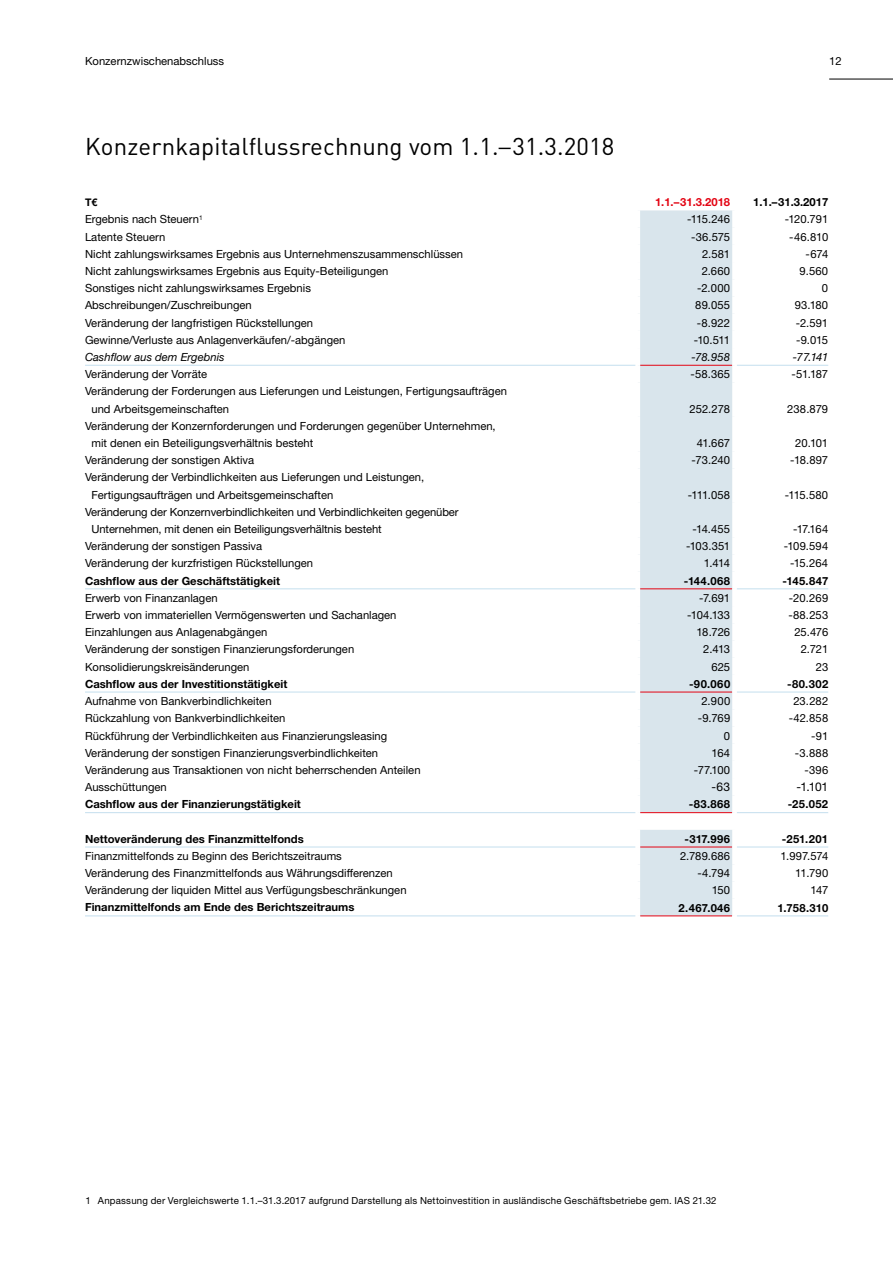
<style>
.page{position:relative;width:893px;height:1263px;background:#fff}
.page>*{position:absolute;margin:0;border:0;box-sizing:border-box;transform-origin:0 0}
.t1{font:24px "DIN Pro";letter-spacing:.005em;color:#000}
.t2{font:12px "Helvetica Neue LT Pro";color:#000}
.t3{font:11.25px/17.2px "Helvetica Neue LT Pro";color:#000}
.t4{font:700 11.25px "Helvetica Neue LT Pro";color:#000}
.t5{font:italic 11.25px "Helvetica Neue LT Pro";color:#000}
.t6{font:700 11.25px "Helvetica Neue LT Pro";color:#e30413}
.t7{font:700 10.5px "Helvetica Neue LT Pro";color:#000}
.t8{font:9.75px "Helvetica Neue LT Pro";letter-spacing:.02em;color:#000}
.s1{font-family:"Helvetica Neue LT Pro";font-weight:300}
</style>
<div class="page">
<hr style="left:829px;top:79px;width:64px;height:1px;background:#000">
<div style="left:640px;top:210px;width:92px;height:705px;background:#d9e5ec"></div>
<hr style="left:640px;top:812px;width:92px;height:1px;background:#e30413">
<hr style="left:640px;top:588px;width:92px;height:1px;background:#e30413">
<hr style="left:640px;top:692px;width:92px;height:1px;background:#e30413">
<hr style="left:640px;top:847px;width:92px;height:1px;background:#e30413">
<hr style="left:640px;top:915px;width:92px;height:1px;background:#e30413">
<hr style="left:640px;top:365px;width:92px;height:1px;background:#e30413">
<hr style="left:85px;top:365px;width:551px;height:1px;background:#c4dfee">
<hr style="left:737px;top:365px;width:91px;height:1px;background:#c4dfee">
<hr style="left:85px;top:588px;width:551px;height:1px;background:#c4dfee">
<hr style="left:737px;top:588px;width:91px;height:1px;background:#c4dfee">
<hr style="left:85px;top:692px;width:551px;height:1px;background:#c4dfee">
<hr style="left:737px;top:692px;width:91px;height:1px;background:#c4dfee">
<hr style="left:85px;top:812px;width:551px;height:1px;background:#c4dfee">
<hr style="left:737px;top:812px;width:91px;height:1px;background:#c4dfee">
<hr style="left:85px;top:847px;width:551px;height:1px;background:#c4dfee">
<hr style="left:737px;top:847px;width:91px;height:1px;background:#c4dfee">
<hr style="left:85px;top:915px;width:551px;height:1px;background:#c4dfee">
<hr style="left:737px;top:915px;width:91px;height:1px;background:#c4dfee">
<p class="t3" style="left:85px;top:53px;width:141px">Konzernzwischenabschluss</p>
<p class="t3" style="left:829px;top:53px;width:14px">12</p>
<h1 class="t1" style="left:85px;top:130px;width:531px">Konzernkapitalflussrechnung vom 1.1.<span class="s1">–</span>31.3.2018</h1>
<p class="t7" style="left:85px;top:196px;width:14px">T€</p>
<p class="t6" style="left:655px;top:195px;width:77px">1.1.–31.3.2018</p>
<p class="t4" style="left:753px;top:195px;width:77px">1.1.–31.3.2017</p>
<p class="t3" style="left:85px;top:210px;width:119px">Ergebnis nach Steuern<sup>1</sup></p>
<p class="t3" style="left:687px;top:210px;width:45px">-115.246</p>
<p class="t3" style="left:785px;top:210px;width:45px">-120.791</p>
<p class="t3" style="left:85px;top:228px;width:82px">Latente Steuern</p>
<p class="t3" style="left:691px;top:228px;width:41px">-36.575</p>
<p class="t3" style="left:789px;top:228px;width:40px">-46.810</p>
<p class="t3" style="left:85px;top:245px;width:380px">Nicht zahlungswirksames Ergebnis aus Unternehmenszusammenschlüssen</p>
<p class="t3" style="left:702px;top:245px;width:30px">2.581</p>
<p class="t3" style="left:806px;top:245px;width:24px">-674</p>
<p class="t3" style="left:85px;top:262px;width:305px">Nicht zahlungswirksames Ergebnis aus Equity-Beteiligungen</p>
<p class="t3" style="left:702px;top:262px;width:30px">2.660</p>
<p class="t3" style="left:800px;top:262px;width:30px">9.560</p>
<p class="t3" style="left:85px;top:279px;width:227px">Sonstiges nicht zahlungswirksames Ergebnis</p>
<p class="t3" style="left:697px;top:279px;width:35px">-2.000</p>
<p class="t3" style="left:822px;top:279px;width:8px">0</p>
<p class="t3" style="left:85px;top:296px;width:168px">Abschreibungen/Zuschreibungen</p>
<p class="t3" style="left:695px;top:296px;width:36px">89.055</p>
<p class="t3" style="left:795px;top:296px;width:35px">93.180</p>
<p class="t3" style="left:85px;top:314px;width:230px">Veränderung der langfristigen Rückstellungen</p>
<p class="t3" style="left:697px;top:314px;width:35px">-8.922</p>
<p class="t3" style="left:796px;top:314px;width:34px">-2.591</p>
<p class="t3" style="left:85px;top:331px;width:262px">Gewinne/Verluste aus Anlagenverkäufen/-abgängen</p>
<p class="t3" style="left:694px;top:331px;width:38px">-10.511</p>
<p class="t3" style="left:796px;top:331px;width:34px">-9.015</p>
<p class="t5" style="left:85px;top:350px;width:141px">Cashflow aus dem Ergebnis</p>
<p class="t5" style="left:691px;top:350px;width:40px">-78.958</p>
<p class="t5" style="left:793px;top:350px;width:37px">-77.141</p>
<p class="t3" style="left:85px;top:365px;width:124px">Veränderung der Vorräte</p>
<p class="t3" style="left:690px;top:365px;width:41px">-58.365</p>
<p class="t3" style="left:792px;top:365px;width:38px">-51.187</p>
<p class="t3" style="left:91px;top:382px;width:417px;text-indent:-6px">Veränderung der Forderungen aus Lieferungen und Leistungen, Fertigungsaufträgen und Arbeitsgemeinschaften</p>
<p class="t3" style="left:690px;top:400px;width:42px">252.278</p>
<p class="t3" style="left:787px;top:400px;width:42px">238.879</p>
<p class="t3" style="left:91px;top:417px;width:406px;text-indent:-6px">Veränderung der Konzernforderungen und Forderungen gegenüber Unternehmen, mit denen ein Beteiligungsverhältnis besteht</p>
<p class="t3" style="left:697px;top:434px;width:35px">41.667</p>
<p class="t3" style="left:795px;top:434px;width:35px">20.101</p>
<p class="t3" style="left:85px;top:451px;width:171px">Veränderung der sonstigen Aktiva</p>
<p class="t3" style="left:692px;top:451px;width:40px">-73.240</p>
<p class="t3" style="left:790px;top:451px;width:39px">-18.897</p>
<p class="t3" style="left:91px;top:469px;width:334px;text-indent:-6px">Veränderung der Verbindlichkeiten aus Lieferungen und Leistungen,<br>Fertigungsaufträgen und Arbeitsgemeinschaften</p>
<p class="t3" style="left:688px;top:486px;width:44px">-111.058</p>
<p class="t3" style="left:785px;top:486px;width:45px">-115.580</p>
<p class="t3" style="left:91px;top:503px;width:369px;text-indent:-6px">Veränderung der Konzernverbindlichkeiten und Verbindlichkeiten gegenüber<br>Unternehmen, mit denen ein Beteiligungsverhältnis besteht</p>
<p class="t3" style="left:692px;top:520px;width:39px">-14.455</p>
<p class="t3" style="left:793px;top:520px;width:37px">-17.164</p>
<p class="t3" style="left:85px;top:537px;width:179px">Veränderung der sonstigen Passiva</p>
<p class="t3" style="left:686px;top:537px;width:46px">-103.351</p>
<p class="t3" style="left:784px;top:537px;width:46px">-109.594</p>
<p class="t3" style="left:85px;top:555px;width:230px">Veränderung der kurzfristigen Rückstellungen</p>
<p class="t3" style="left:704px;top:555px;width:28px">1.414</p>
<p class="t3" style="left:790px;top:555px;width:40px">-15.264</p>
<p class="t4" style="left:85px;top:573px;width:196px">Cashflow aus der Geschäftstätigkeit</p>
<p class="t4" style="left:684px;top:573px;width:48px">-144.068</p>
<p class="t4" style="left:782px;top:573px;width:47px">-145.847</p>
<p class="t3" style="left:85px;top:589px;width:134px">Erwerb von Finanzanlagen</p>
<p class="t3" style="left:699px;top:589px;width:33px">-7.691</p>
<p class="t3" style="left:789px;top:589px;width:41px">-20.269</p>
<p class="t3" style="left:85px;top:606px;width:313px">Erwerb von immateriellen Vermögenswerten und Sachanlagen</p>
<p class="t3" style="left:687px;top:606px;width:44px">-104.133</p>
<p class="t3" style="left:788px;top:606px;width:41px">-88.253</p>
<p class="t3" style="left:85px;top:623px;width:184px">Einzahlungen aus Anlagenabgängen</p>
<p class="t3" style="left:696px;top:623px;width:35px">18.726</p>
<p class="t3" style="left:794px;top:623px;width:35px">25.476</p>
<p class="t3" style="left:85px;top:641px;width:271px">Veränderung der sonstigen Finanzierungsforderungen</p>
<p class="t3" style="left:703px;top:641px;width:28px">2.413</p>
<p class="t3" style="left:801px;top:641px;width:29px">2.721</p>
<p class="t3" style="left:85px;top:658px;width:166px">Konsolidierungskreisänderungen</p>
<p class="t3" style="left:711px;top:658px;width:20px">625</p>
<p class="t3" style="left:816px;top:658px;width:14px">23</p>
<p class="t4" style="left:85px;top:677px;width:204px">Cashflow aus der Investitionstätigkeit</p>
<p class="t4" style="left:689px;top:677px;width:43px">-90.060</p>
<p class="t4" style="left:787px;top:677px;width:43px">-80.302</p>
<p class="t3" style="left:85px;top:692px;width:188px">Aufnahme von Bankverbindlichkeiten</p>
<p class="t3" style="left:701px;top:692px;width:30px">2.900</p>
<p class="t3" style="left:793px;top:692px;width:36px">23.282</p>
<p class="t3" style="left:85px;top:709px;width:202px">Rückzahlung von Bankverbindlichkeiten</p>
<p class="t3" style="left:698px;top:709px;width:34px">-9.769</p>
<p class="t3" style="left:789px;top:709px;width:41px">-42.858</p>
<p class="t3" style="left:85px;top:727px;width:304px">Rückführung der Verbindlichkeiten aus Finanzierungsleasing</p>
<p class="t3" style="left:724px;top:727px;width:8px">0</p>
<p class="t3" style="left:811px;top:727px;width:18px">-91</p>
<p class="t3" style="left:85px;top:744px;width:295px">Veränderung der sonstigen Finanzierungsverbindlichkeiten</p>
<p class="t3" style="left:712px;top:744px;width:20px">164</p>
<p class="t3" style="left:795px;top:744px;width:35px">-3.888</p>
<p class="t3" style="left:85px;top:761px;width:337px">Veränderung aus Transaktionen von nicht beherrschenden Anteilen</p>
<p class="t3" style="left:694px;top:761px;width:38px">-77.100</p>
<p class="t3" style="left:804px;top:761px;width:25px">-396</p>
<p class="t3" style="left:85px;top:778px;width:83px">Ausschüttungen</p>
<p class="t2" style="left:711px;top:780px;width:20px">-63</p>
<p class="t2" style="left:797px;top:780px;width:33px">-1.101</p>
<p class="t4" style="left:85px;top:797px;width:217px">Cashflow aus der Finanzierungstätigkeit</p>
<p class="t4" style="left:689px;top:797px;width:43px">-83.868</p>
<p class="t4" style="left:788px;top:797px;width:42px">-25.052</p>
<p class="t4" style="left:85px;top:831px;width:220px">Nettoveränderung des Finanzmittelfonds</p>
<p class="t4" style="left:685px;top:832px;width:47px">-317.996</p>
<p class="t4" style="left:782px;top:832px;width:48px">-251.201</p>
<p class="t3" style="left:85px;top:847px;width:258px">Finanzmittelfonds zu Beginn des Berichtszeitraums</p>
<p class="t3" style="left:680px;top:847px;width:52px">2.789.686</p>
<p class="t3" style="left:780px;top:847px;width:49px">1.997.574</p>
<p class="t3" style="left:85px;top:864px;width:309px">Veränderung des Finanzmittelfonds aus Währungsdifferenzen</p>
<p class="t3" style="left:697px;top:864px;width:34px">-4.794</p>
<p class="t3" style="left:795px;top:864px;width:34px">11.790</p>
<p class="t3" style="left:85px;top:881px;width:323px">Veränderung der liquiden Mittel aus Verfügungsbeschränkungen</p>
<p class="t3" style="left:712px;top:881px;width:20px">150</p>
<p class="t3" style="left:810px;top:881px;width:19px">147</p>
<p class="t4" style="left:85px;top:900px;width:271px">Finanzmittelfonds am Ende des Berichtszeitraums</p>
<p class="t4" style="left:678px;top:900px;width:53px">2.467.046</p>
<p class="t4" style="left:777px;top:900px;width:52px">1.758.310</p>
<p class="t8" style="left:86px;top:1195px;width:632px">1 Anpassung der Vergleichswerte 1.1.–31.3.2017 aufgrund Darstellung als Nettoinvestition in ausländische Geschäftsbetriebe gem. IAS 21.32</p>
</div>
